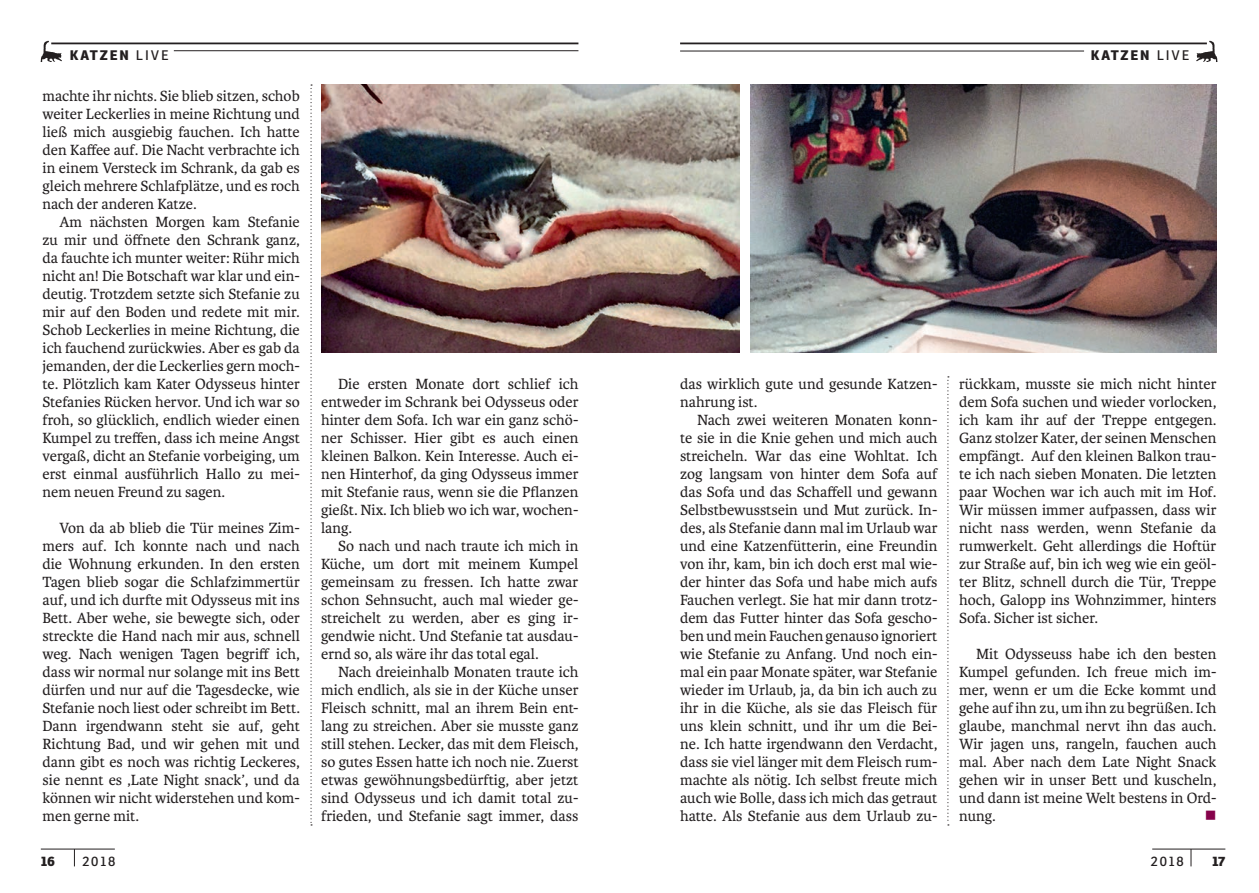
<style>
.page{position:relative;width:1259px;height:893px;background:#fff}
.page>*{position:absolute;margin:0;border:0;box-sizing:border-box;transform-origin:0 0}
.t1{font:15.75px/18px "Karmina";color:#231f20;text-align:justify}
.t2{font:15.75px "Wingdings";color:#86024b}
.t3{font:800 13.5px "Ronnia";letter-spacing:.14em;color:#231f20}
.t4{font:13.5px "Ronnia";letter-spacing:.14em;color:#231f20}
.s1{font-weight:400}
</style>
<div class="page">
<hr style="left:51px;top:43px;width:527px;height:1px;background:#231f20">
<hr style="left:680px;top:43px;width:527px;height:1px;background:#231f20">
<hr style="left:174px;top:50px;width:404px;height:1px;background:#231f20">
<hr style="left:680px;top:51px;width:404px;height:1px;background:#231f20">
<hr style="left:41px;top:849px;width:74px;height:1px;background:#231f20">
<svg style="left:74px;top:849px;width:1px;height:17px"></svg>
<hr style="left:1152px;top:849px;width:73px;height:1px;background:#231f20">
<svg style="left:1190px;top:849px;width:1px;height:17px"></svg>
<svg style="left:310px;top:84px;width:2px;height:741px"></svg>
<svg style="left:41px;top:41px;width:21px;height:21px"></svg>
<svg style="left:1196px;top:41px;width:21px;height:21px"></svg>
<svg style="left:947px;top:376px;width:2px;height:449px"></svg>
<img style="left:321px;top:84px;width:418px;height:269px">
<img style="left:750px;top:84px;width:466px;height:269px">
<p class="t3" style="left:70px;top:47px;width:100px">KATZEN <span class="s1">LIVE</span></p>
<p class="t3" style="left:1090px;top:47px;width:100px">KATZEN <span class="s1">LIVE</span></p>
<p class="t1" style="left:43px;top:87px;width:259px">machte ihr nichts. Sie blieb sitzen, schob weiter Leckerlies in meine Richtung und ließ mich ausgiebig fauchen. Ich hatte den Kaffee auf. Die Nacht verbrachte ich in einem Versteck im Schrank, da gab es gleich mehrere Schlafplätze, und es roch nach der anderen Katze.</p>
<p class="t1" style="left:43px;top:213px;width:259px;text-indent:17px">Am nächsten Morgen kam Stefanie zu mir und öffnete den Schrank ganz, da fauchte ich munter weiter: Rühr mich nicht an! Die Botschaft war klar und ein&shy;deutig. Trotzdem setzte sich Stefanie zu mir auf den Boden und redete mit mir.<br>Schob Leckerlies in meine Richtung, die ich fauchend zurückwies. Aber es gab da jemanden, der die Leckerlies gern moch&shy;te. Plötzlich kam Kater Odysseus hinter Stefanies Rücken hervor. Und ich war so froh, so glücklich, endlich wieder einen Kumpel zu treffen, dass ich meine Angst vergaß, dicht an Stefanie vorbeiging, um erst einmal ausführlich Hallo zu mei&shy;nem neuen Freund zu sagen.</p>
<p class="t1" style="left:43px;top:519px;width:259px;text-indent:17px">Von da ab blieb die Tür meines Zim&shy;mers auf. Ich konnte nach und nach die Wohnung erkunden. In den ersten Tagen blieb sogar die Schlafzimmertür auf, und ich durfte mit Odysseus mit ins Bett. Aber wehe, sie bewegte sich, oder streckte die Hand nach mir aus, schnell weg. Nach wenigen Tagen begriff ich, dass wir normal nur solange mit ins Bett dürfen und nur auf die Tagesdecke, wie Stefanie noch liest oder schreibt im Bett.<br>Dann irgendwann steht sie auf, geht Richtung Bad, und wir gehen mit und dann gibt es noch was richtig Leckeres, sie nennt es ‚Late Night snack’, und da können wir nicht widerstehen und kom&shy;men gerne mit.</p>
<p class="t1" style="left:321px;top:375px;width:259px;text-indent:17px">Die ersten Monate dort schlief ich entweder im Schrank bei Odysseus oder hinter dem Sofa. Ich war ein ganz schö&shy;ner Schisser. Hier gibt es auch einen kleinen Balkon. Kein Interesse. Auch ei&shy;nen Hinterhof, da ging Odysseus immer mit Stefanie raus, wenn sie die Pflanzen gießt. Nix. Ich blieb wo ich war, wochen&shy;lang.</p>
<p class="t1" style="left:321px;top:537px;width:259px;text-indent:17px">So nach und nach traute ich mich in Küche, um dort mit meinem Kumpel gemeinsam zu fressen. Ich hatte zwar schon Sehnsucht, auch mal wieder ge&shy;streichelt zu werden, aber es ging ir&shy;gendwie nicht. Und Stefanie tat ausdau&shy;ernd so, als wäre ihr das total egal.</p>
<p class="t1" style="left:321px;top:663px;width:259px;text-indent:17px">Nach dreieinhalb Monaten traute ich mich endlich, als sie in der Küche unser Fleisch schnitt, mal an ihrem Bein ent&shy;lang zu streichen. Aber sie musste ganz still stehen. Lecker, das mit dem Fleisch, so gutes Essen hatte ich noch nie. Zuerst etwas gewöhnungsbedürftig, aber jetzt sind Odysseus und ich damit total zu&shy;frieden, und Stefanie sagt immer, dass</p>
<p class="t1" style="left:680px;top:375px;width:259px">das wirklich gute und gesunde Katzen&shy;nahrung ist.</p>
<p class="t1" style="left:680px;top:411px;width:259px;text-indent:17px">Nach zwei weiteren Monaten konn&shy;te sie in die Knie gehen und mich auch streicheln. War das eine Wohltat. Ich zog langsam von hinter dem Sofa auf das Sofa und das Schaffell und gewann Selbstbewusstsein und Mut zurück. In&shy;des, als Stefanie dann mal im Urlaub war und eine Katzenfütterin, eine Freundin von ihr, kam, bin ich doch erst mal wie&shy;der hinter das Sofa und habe mich aufs Fauchen verlegt. Sie hat mir dann trotz&shy;dem das Futter hinter das Sofa gescho&shy;ben und mein Fauchen genauso ignoriert wie Stefanie zu Anfang. Und noch ein&shy;mal ein paar Monate später, war Stefanie wieder im Urlaub, ja, da bin ich auch zu ihr in die Küche, als sie das Fleisch für uns klein schnitt, und ihr um die Bei&shy;ne. Ich hatte irgendwann den Verdacht, dass sie viel länger mit dem Fleisch rum&shy;machte als nötig. Ich selbst freute mich auch wie Bolle, dass ich mich das getraut hatte. Als Stefanie aus dem Urlaub zu-</p>
<p class="t1" style="left:959px;top:375px;width:259px">rückkam, musste sie mich nicht hinter dem Sofa suchen und wieder vorlocken, ich kam ihr auf der Treppe entgegen.<br>Ganz stolzer Kater, der seinen Menschen empfängt. Auf den kleinen Balkon trau&shy;te ich nach sieben Monaten. Die letzten paar Wochen war ich auch mit im Hof.<br>Wir müssen immer aufpassen, dass wir nicht nass werden, wenn Stefanie da rumwerkelt. Geht allerdings die Hoftür zur Straße auf, bin ich weg wie ein geöl&shy;ter Blitz, schnell durch die Tür, Treppe hoch, Galopp ins Wohnzimmer, hinters Sofa. Sicher ist sicher.</p>
<p class="t1" style="left:959px;top:645px;width:259px;text-indent:17px">Mit Odysseuss habe ich den besten Kumpel gefunden. Ich freue mich im&shy;mer, wenn er um die Ecke kommt und gehe auf ihn zu, um ihn zu begrüßen. Ich glaube, manchmal nervt ihn das auch.<br>Wir jagen uns, rangeln, fauchen auch mal. Aber nach dem Late Night Snack gehen wir in unser Bett und kuscheln, und dann ist meine Welt bestens in Ord&shy;nung.</p>
<p class="t2" style="left:1204px;top:807px;width:13px">■</p>
<p class="t3" style="left:41px;top:852px;width:16px">16</p>
<p class="t4" style="left:82px;top:852px;width:35px">2018</p>
<p class="t4" style="left:1150px;top:852px;width:35px">2018</p>
<p class="t3" style="left:1212px;top:852px;width:15px">17</p>
</div>
